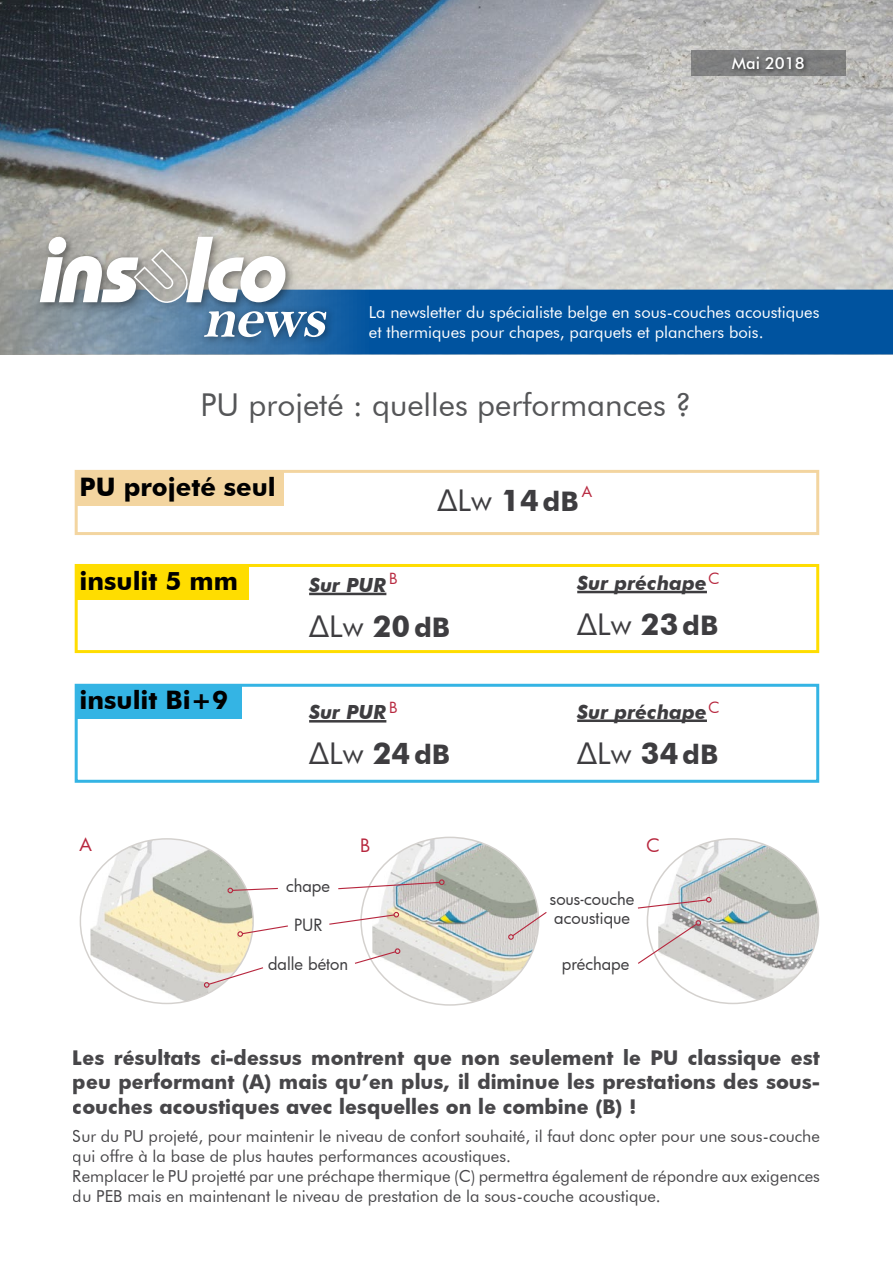
<style>
.page{position:relative;width:893px;height:1263px;background:#fff}
.page>*{position:absolute;margin:0;border:0;box-sizing:border-box;transform-origin:0 0}
.t1{font:31.5px "Futura BT";color:#555658}
.t2{font:30px "Futura BT";color:#3e3d40}
.t3{font:700 25.5px "Futura BT";color:#000}
.t4{font:700 19.5px/23.4px "Futura";color:#3e3d40}
.t5{font:italic 700 19.5px "Futura BT";color:#3e3d40}
.t6{font:18px "Futura";color:#b7273e}
.t7{font:16.5px/19.8px "Futura BT";color:#3e3d40}
.t8{font:16.5px/19.8px "Futura BT";color:#fff}
.t9{font:16.5px/19.8px "Futura";color:#3e3d40}
.t10{font:500 16.5px "Futura BT";color:#fff}
.t11{font:15px "Futura";color:#b7273e}
.s1{font-weight:700}
.s2{font-weight:700;font-size:27px}
</style>
<div class="page">
<img style="left:0;top:0;width:893px;height:290px">
<svg style="left:0;top:290px;width:893px;height:64px;background:#1a609f"></svg>
<div style="left:198px;top:305px;width:138px;height:42px;background:#000;opacity:.45"></div>
<svg style="left:204px;top:311px;width:122px;height:26px"></svg>
<div style="left:75px;top:564px;width:744px;height:89px;border:3px solid #fd0"></div>
<div style="left:77px;top:471px;width:207px;height:34px;background:#f3d5a0"></div>
<div style="left:76px;top:566px;width:172px;height:34px;background:#fd0"></div>
<div style="left:75px;top:684px;width:167px;height:34px;background:#34b4e4"></div>
<hr style="left:309px;top:593px;width:77px;height:2px;background:#3e3d40">
<hr style="left:309px;top:720px;width:77px;height:2px;background:#3e3d40">
<hr style="left:577px;top:591px;width:130px;height:2px;background:#3e3d40">
<hr style="left:577px;top:719px;width:130px;height:3px;background:#3e3d40">
<div style="left:75px;top:684px;width:744px;height:99px;border:3px solid #34b4e4"></div>
<div style="left:75px;top:470px;width:744px;height:65px;border:3px solid #f3d5a0"></div>
<img style="left:658px;top:839px;width:160px;height:164px">
<img style="left:372px;top:837px;width:167px;height:167px">
<img style="left:90px;top:839px;width:163px;height:164px">
<svg style="left:237px;top:925px;width:51px;height:12px"></svg>
<svg style="left:329px;top:912px;width:70px;height:13px"></svg>
<svg style="left:227px;top:887px;width:51px;height:6px"></svg>
<svg style="left:338px;top:879px;width:107px;height:11px"></svg>
<svg style="left:204px;top:966px;width:60px;height:22px"></svg>
<svg style="left:355px;top:948px;width:45px;height:17px"></svg>
<svg style="left:638px;top:920px;width:63px;height:45px"></svg>
<svg style="left:508px;top:911px;width:39px;height:29px"></svg>
<svg style="left:637px;top:897px;width:75px;height:12px"></svg>
<div style="left:35px;top:231px;width:262px;height:83px;background:#000;opacity:.45"></div>
<svg style="left:40px;top:236px;width:246px;height:67px"></svg>
<div style="left:691px;top:50px;width:155px;height:26px;background:#7f8080"></div>
<div style="left:729px;top:55px;width:81px;height:19px;background:#000;opacity:.65"></div>
<p class="t10" style="left:732px;top:53px;width:75px">Mai 2018</p>
<p class="t8" style="left:369px;top:302px;width:452px">La newsletter du spécialiste belge en sous-couches acoustiques et thermiques pour chapes, parquets et planchers bois.</p>
<h1 class="t1" style="left:200px;top:385px;width:493px">PU projeté : quelles performances ?</h1>
<h3 class="t3" style="left:80px;top:471px;width:198px">PU projeté seul</h3>
<h3 class="t3" style="left:80px;top:565px;width:160px">insulit 5 mm</h3>
<h3 class="t3" style="left:80px;top:685px;width:150px">insulit Bi+9</h3>
<p class="t11" style="left:582px;top:482px;width:12px">A</p>
<h2 class="t2" style="left:438px;top:482px;width:143px">ΔLw <span class="s1">14</span><span class="s2">dB</span></h2>
<p class="t11" style="left:389px;top:569px;width:10px">B</p>
<p class="t11" style="left:709px;top:569px;width:12px">C</p>
<p class="t5" style="left:577px;top:571px;width:131px">Sur préchape</p>
<h2 class="t2" style="left:577px;top:606px;width:143px">ΔLw <span class="s1">23</span><span class="s2">dB</span></h2>
<p class="t5" style="left:309px;top:573px;width:79px">Sur PUR</p>
<h2 class="t2" style="left:309px;top:608px;width:143px">ΔLw <span class="s1">20</span><span class="s2">dB</span></h2>
<p class="t11" style="left:389px;top:697px;width:10px">B</p>
<p class="t11" style="left:709px;top:697px;width:12px">C</p>
<p class="t5" style="left:577px;top:700px;width:131px">Sur préchape</p>
<h2 class="t2" style="left:577px;top:735px;width:143px">ΔLw <span class="s1">34</span><span class="s2">dB</span></h2>
<p class="t5" style="left:309px;top:700px;width:79px">Sur PUR</p>
<h2 class="t2" style="left:309px;top:735px;width:143px">ΔLw <span class="s1">24</span><span class="s2">dB</span></h2>
<p class="t6" style="left:80px;top:833px;width:14px">A</p>
<p class="t6" style="left:360px;top:833px;width:12px">B</p>
<p class="t6" style="left:647px;top:833px;width:14px">C</p>
<p class="t9" style="left:286px;top:876px;width:45px">chape</p>
<p class="t9" style="left:294px;top:915px;width:30px">PUR</p>
<p class="t9" style="left:550px;top:888px;width:86px">sous-couche acoustique</p>
<p class="t9" style="left:268px;top:953px;width:82px">dalle béton</p>
<p class="t9" style="left:562px;top:953px;width:69px">préchape</p>
<p class="t4" style="left:73px;top:1045px;width:748px">Les résultats ci-dessus montrent que non seulement le PU classique est peu performant (A) mais qu’en plus, il diminue les prestations des sous-</p>
<p class="t4" style="left:73px;top:1094px;width:565px">couches acoustiques avec lesquelles on le combine (B) !</p>
<p class="t7" style="left:73px;top:1126px;width:748px">Sur du PU projeté, pour maintenir le niveau de confort souhaité, il faut donc opter pour une sous-couche qui offre à la base de plus hautes performances acoustiques.<br>Remplacer le PU projetté par une préchape thermique (C) permettra également de répondre aux exigences du PEB mais en maintenant le niveau de prestation de la sous-couche acoustique.</p>
</div>
